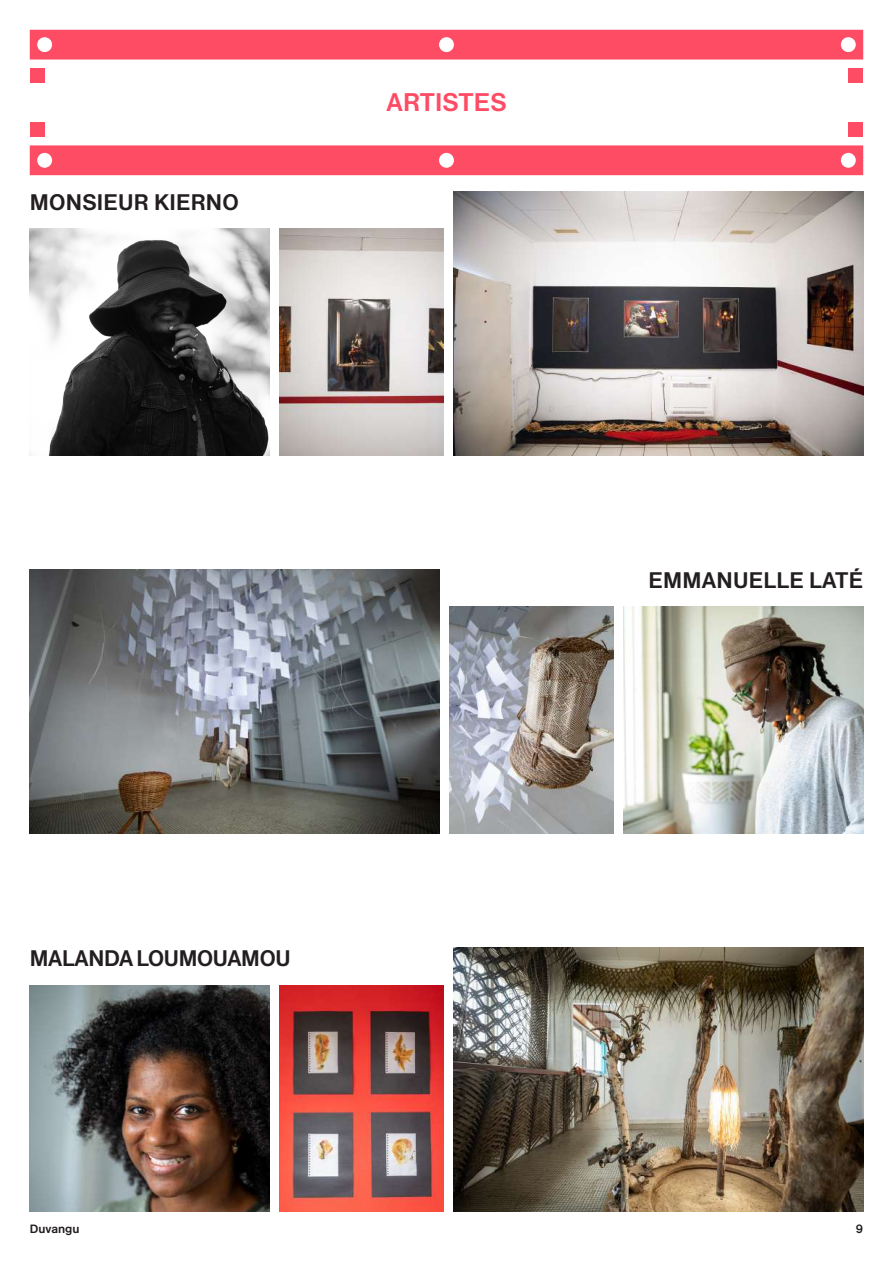
<style>
.page{position:relative;width:893px;height:1263px;background:#fff}
.page>*{position:absolute;margin:0;border:0;box-sizing:border-box;transform-origin:0 0}
.t1{font:500 25.5px "Antique Legacy";letter-spacing:.01em;color:#ff4c65}
.t2{font:500 22.5px "Antique Legacy";letter-spacing:.01em;color:#231f20}
.t3{font:500 22.5px "Antique Legacy";letter-spacing:-.015em;color:#231f20}
.t4{font:500 12px "Antique Legacy";color:#231f20}
</style>
<div class="page">
<div style="left:30px;top:68px;width:15px;height:15px;background:#ff4c65"></div>
<div style="left:848px;top:68px;width:15px;height:15px;background:#ff4c65"></div>
<div style="left:30px;top:122px;width:15px;height:15px;background:#ff4c65"></div>
<div style="left:848px;top:122px;width:15px;height:15px;background:#ff4c65"></div>
<div style="left:30px;top:30px;width:833px;height:30px;background:#ff4c65"></div>
<div style="left:30px;top:145px;width:833px;height:30px;background:#ff4c65"></div>
<img style="left:454px;top:191px;width:409px;height:264px">
<img style="left:30px;top:229px;width:240px;height:226px">
<img style="left:280px;top:229px;width:164px;height:226px">
<img style="left:454px;top:947px;width:409px;height:265px">
<img style="left:30px;top:985px;width:240px;height:227px">
<img style="left:280px;top:985px;width:164px;height:227px">
<img style="left:30px;top:569px;width:409px;height:265px">
<img style="left:623px;top:607px;width:240px;height:227px">
<img style="left:449px;top:607px;width:164px;height:227px">
<p class="t2" style="left:30px;top:186px;width:210px">MONSIEUR KIERNO</p>
<p class="t1" style="left:386px;top:85px;width:122px">ARTISTES</p>
<p class="t2" style="left:649px;top:565px;width:216px">EMMANUELLE LATÉ</p>
<p class="t3" style="left:30px;top:943px;width:262px">MALANDA LOUMOUAMOU</p>
<p class="t4" style="left:30px;top:1221px;width:51px">Duvangu</p>
<p class="t4" style="left:856px;top:1221px;width:9px">9</p>
</div>
